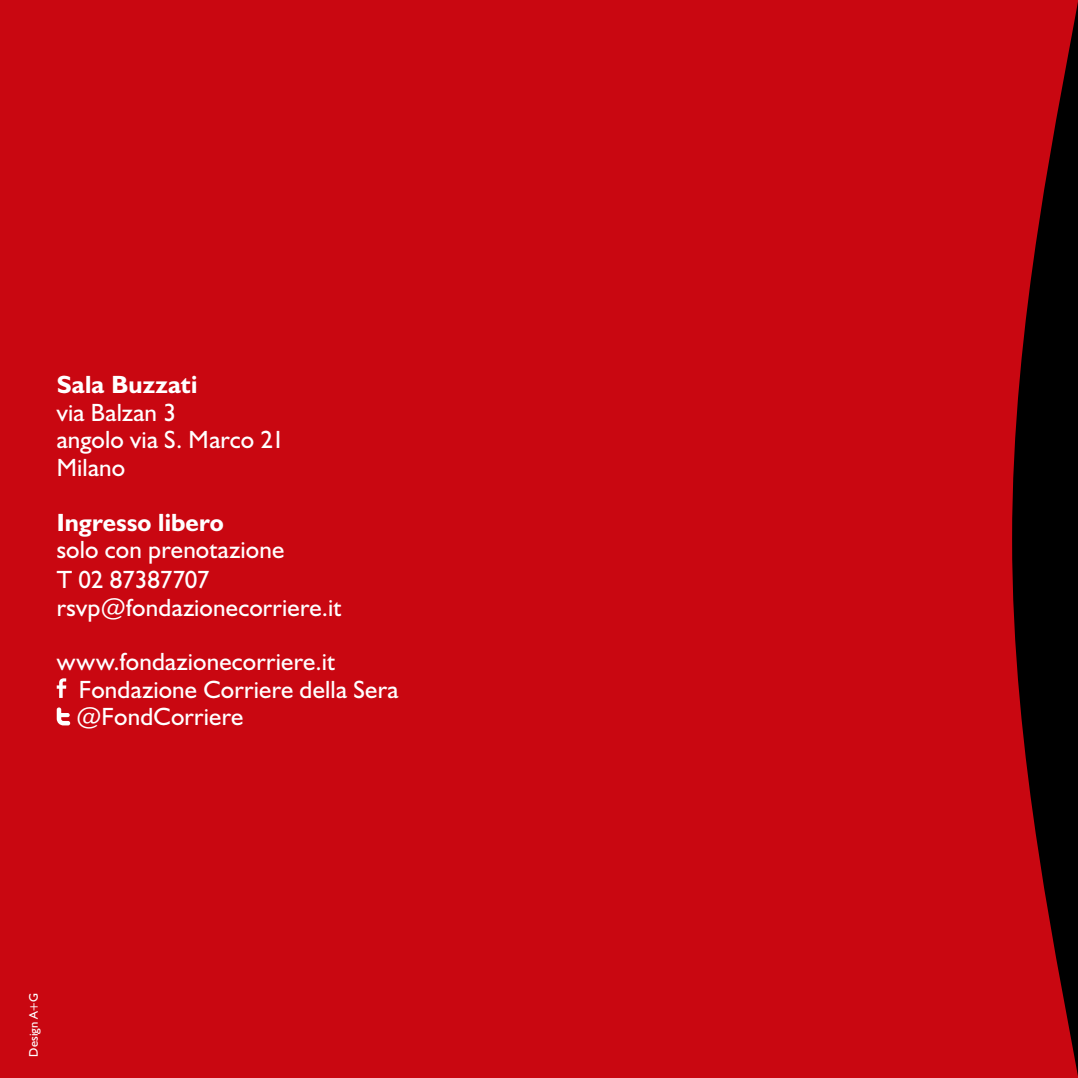
<style>
.page{position:relative;width:1078px;height:1078px;background:#fff}
.page>*{position:absolute;margin:0;border:0;box-sizing:border-box;transform-origin:0 0}
.t1{font:25px/27.5px "Humanist 521 BT";letter-spacing:.005em;color:#fff}
.t2{font:700 25px "Humanist 521 BT";letter-spacing:.005em;color:#fff}
.t3{font:12.5px "Humanist 521 BT";letter-spacing:.005em;color:#fff}
</style>
<div class="page">
<div style="left:0;top:0;width:1077px;height:1077px;background:#c90711"></div>
<svg style="left:1012px;top:7px;width:65px;height:1064px;fill:#000"></svg>
<svg style="left:57px;top:678px;width:9px;height:19px"></svg>
<svg style="left:57px;top:707px;width:13px;height:18px"></svg>
<p class="t2" style="left:57px;top:369px;width:142px">Sala Buzzati</p>
<p class="t1" style="left:57px;top:397px;width:229px">via Balzan 3<br>angolo via S. Marco 21<br>Milano</p>
<p class="t2" style="left:57px;top:506px;width:168px">Ingresso libero</p>
<p class="t1" style="left:57px;top:534px;width:229px;line-height:30px">solo con prenotazione<br>T 02 87387707</p>
<p class="t1" style="left:57px;top:579px;width:286px;line-height:54.8px">rsvp@fondazionecorriere.it www.fondazionecorriere.it</p>
<p class="t1" style="left:76px;top:675px;width:323px">Fondazione Corriere della Sera @FondCorriere</p>
<p class="t3" style="left:26px;top:1056px;width:65px;rotate:-90deg">Design A+G</p>
</div>
